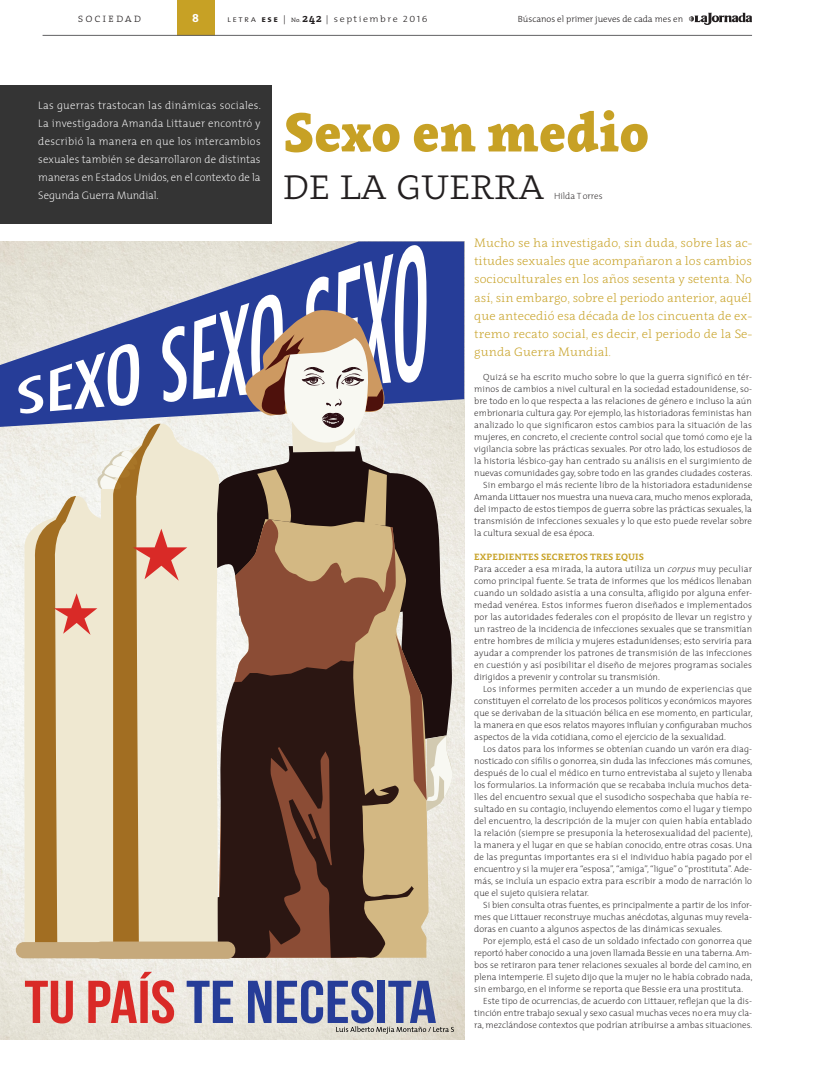
<style>
.page{position:relative;width:823px;height:1089px;background:#fff}
.page>*{position:absolute;margin:0;border:0;box-sizing:border-box;transform-origin:0 0}
.t1{font:60.3px "Bebas Neue";color:#263d98;scale:1.12 1}
.Op-Ca{font:900 54px "Clavo";color:#c7a125}
.Op-Ca-2{font:300 42px "Clavo";color:#231f20}
.CL-Tx_destacado{font:300 12px/18px "Clavo";letter-spacing:.005em;color:#c7a125;text-align:justify}
.t2{font:12px "The Serif Extra Light Caps";letter-spacing:.15em;color:#231f20}
.t3{font:800 12px "Clavo";color:#fff}
.t4{font:200 11px/18px "The Mix";letter-spacing:-.005em;color:#fff;text-align:justify}
.Op-Tx{font:200 9px/12px "The Mix";letter-spacing:.005em;color:#231f20;text-align:justify}
.t5{font:300 9px "The Mix";color:#231f20}
.t6{font:300 9px "The Mix";letter-spacing:.15em;color:#231f20;scale:1.11 1}
.Op-Tx-2{font:700 9px "Clavo";letter-spacing:.015em;color:#c7a125}
.Op-Ca-3{font:200 9px "The Mix";color:#231f20}
.s1{font-family:"The Mix Light Caps";font-weight:400}
.s2{font-family:"The Mix Bold Caps";font-weight:400}
.s3{font-family:"Clavo";font-weight:400;font-size:6px}
.s4{font-family:"Clavo";font-weight:700;font-size:12px}
.s5{color:#d92a27}
.s6{font-style:italic}
</style>
<div class="page">
<div style="left:0;top:85px;width:271px;height:138px;background:#343434"></div>
<img style="left:0;top:427px;width:464px;height:612px">
<svg style="left:0;top:241px;width:464px;height:186px;background:#939bbc"></svg>
<svg style="left:18px;top:375px;width:25px;height:39px"></svg>
<svg style="left:50px;top:343px;width:89px;height:68px"></svg>
<svg style="left:162px;top:326px;width:24px;height:76px"></svg>
<svg style="left:24px;top:494px;width:11px;height:448px;background:#efe9d4"></svg>
<svg style="left:219px;top:446px;width:233px;height:188px;background:#817874"></svg>
<svg style="left:396px;top:519px;width:32px;height:438px;background:#725f48"></svg>
<svg style="left:257px;top:469px;width:142px;height:124px;background:#523f30"></svg>
<svg style="left:219px;top:519px;width:177px;height:141px;background:#9f7559"></svg>
<svg style="left:219px;top:660px;width:194px;height:298px;background:#604433"></svg>
<svg style="left:193px;top:244px;width:233px;height:208px"></svg>
<svg style="left:100px;top:422px;width:119px;height:519px;background:#ece6d2"></svg>
<div style="left:16px;top:942px;width:114px;height:16px;background:#c6a97b;border-radius:8px"></div>
<div style="left:93px;top:941px;width:142px;height:17px;background:#c6a97b;border-radius:8px"></div>
<svg style="left:395px;top:634px;width:59px;height:177px;background:#8e7863"></svg>
<svg style="left:35px;top:424px;width:152px;height:518px;background:#d6be99"></svg>
<svg style="left:336px;top:1026px;width:117px;height:7px"></svg>
<div style="left:176px;top:0;width:38px;height:35px;background:#c7a125"></div>
<hr style="left:43px;top:35px;width:708px;height:1px;background:#616164">
<svg style="left:688px;top:13px;width:63px;height:12px"></svg>
<p class="t2" style="left:78px;top:8px;width:65px">sociedad</p>
<p class="t3" style="left:192px;top:9px;width:8px">8</p>
<p class="t6" style="left:227px;top:12px;width:182px"><span class="s1">letra</span> <span class="s2">ese</span> <span class="s1">|</span> <span class="s3">No.</span> <span class="s4">242</span> | septiembre <span class="s1">2016</span></p>
<p class="t5" style="left:517px;top:12px;width:167px">Búscanos el primer jueves de cada mes en</p>
<p class="t4" style="left:38px;top:96px;width:224px">Las guerras trastocan las dinámicas sociales.<br>La investigadora Amanda Littauer encontró y describió la manera en que los intercambios sexuales también se desarrollaron de distintas maneras en Estados Unidos, en el contexto de la Segunda Guerra Mundial.</p>
<p class="Op-Ca" style="left:283px;top:93px;width:368px">Sexo en medio</p>
<p class="Op-Ca-2" style="left:283px;top:156px;width:262px">de la guerra</p>
<p class="Op-Ca-3" style="left:553px;top:189px;width:50px">Hilda T orres</p>
<h1 class="t1" style="left:24px;top:969px;width:369px"><span class="s5">TU PAÍS</span> TE NECESITA</h1>
<p class="CL-Tx_destacado" style="left:474px;top:234px;width:279px">Mucho se ha investigado, sin duda, sobre las ac&shy;titudes sexuales que acompañaron a los cambios socioculturales en los años sesenta y setenta. No así, sin embargo, sobre el periodo anterior, aquél que antecedió esa década de los cincuenta de ex&shy;tremo recato social, es decir, el periodo de la Se&shy;gunda Guerra Mundial.</p>
<p class="Op-Tx" style="left:474px;top:370px;width:280px;text-indent:9px">Quizá se ha escrito mucho sobre lo que la guerra significó en tér&shy;minos de cambios a nivel cultural en la sociedad estadounidense, so&shy;bre todo en lo que respecta a las relaciones de género e incluso la aún embrionaria cultura gay. Por ejemplo, las historiadoras feministas han analizado lo que significaron estos cambios para la situación de las mujeres, en concreto, el creciente control social que tomó como eje la vigilancia sobre las prácticas sexuales. Por otro lado, los estudiosos de la historia lésbico-gay han centrado su análisis en el surgimiento de nuevas comunidades gay, sobre todo en las grandes ciudades costeras.</p>
<p class="Op-Tx" style="left:474px;top:478px;width:280px;text-indent:9px">Sin embargo el más reciente libro de la historiadora estadunidense Amanda Littauer nos muestra una nueva cara, mucho menos explorada, del impacto de estos tiempos de guerra sobre las prácticas sexuales, la transmisión de infecciones sexuales y lo que esto puede revelar sobre la cultura sexual de esa época.</p>
<p class="Op-Tx-2" style="left:474px;top:550px;width:171px">EXPEDIENTES SECRETOS TRES EQUIS</p>
<p class="Op-Tx" style="left:474px;top:562px;width:279px">Para acceder a esa mirada, la autora utiliza un <span class="s6">corpus</span>muy peculiar como principal fuente. Se trata de informes que los médicos llenaban cuando un soldado asistía a una consulta, afligido por alguna enfer&shy;medad venérea. Estos informes fueron diseñados e implementados por las autoridades federales con el propósito de llevar un registro y un rastreo de la incidencia de infecciones sexuales que se transmitían entre hombres de milicia y mujeres estadunidenses; esto serviría para ayudar a comprender los patrones de transmisión de las infecciones en cuestión y así posibilitar el diseño de mejores programas sociales dirigidos a prevenir y controlar su transmisión.</p>
<p class="Op-Tx" style="left:474px;top:682px;width:279px;text-indent:9px">Los informes permiten acceder a un mundo de experiencias que constituyen el correlato de los procesos políticos y económicos mayores que se derivaban de la situación bélica en ese momento, en particular, la manera en que esos relatos mayores influían y configuraban muchos aspectos de la vida cotidiana, como el ejercicio de la sexualidad.</p>
<p class="Op-Tx" style="left:474px;top:742px;width:280px;text-indent:9px">Los datos para los informes se obtenían cuando un varón era diag&shy;nosticado con sífilis o gonorrea, sin duda las infecciones más comunes, después de lo cual el médico en turno entrevistaba al sujeto y llenaba los formularios. La información que se recababa incluía muchos deta&shy;lles del encuentro sexual que el susodicho sospechaba que había re&shy;sultado en su contagio, incluyendo elementos como el lugar y tiempo del encuentro, la descripción de la mujer con quien había entablado la relación (siempre se presuponía la heterosexualidad del paciente), la manera y el lugar en que se habían conocido, entre otras cosas. Una de las preguntas importantes era si el individuo había pagado por el encuentro y si la mujer era “esposa”, “amiga”, “ligue” o “prostituta”. Ade&shy;más, se incluía un espacio extra para escribir a modo de narración lo que el sujeto quisiera relatar.</p>
<p class="Op-Tx" style="left:474px;top:898px;width:279px;text-indent:9px">Si bien consulta otras fuentes, es principalmente a partir de los infor&shy;mes que Littauer reconstruye muchas anécdotas, algunas muy revela&shy;doras en cuanto a algunos aspectos de las dinámicas sexuales.</p>
<p class="Op-Tx" style="left:474px;top:934px;width:279px;text-indent:9px">Por ejemplo, está el caso de un soldado infectado con gonorrea que reportó haber conocido a una joven llamada Bessie en una taberna. Am&shy;bos se retiraron para tener relaciones sexuales al borde del camino, en plena intemperie. El sujeto dijo que la mujer no le había cobrado nada, sin embargo, en el informe se reporta que Bessie era una prostituta.</p>
<p class="Op-Tx" style="left:474px;top:994px;width:279px;text-indent:9px">Este tipo de ocurrencias, de acuerdo con Littauer, reflejan que la dis&shy;tinción entre trabajo sexual y sexo casual muchas veces no era muy cla&shy;ra, mezclándose contextos que podrían atribuirse a ambas situaciones.</p>
</div>
